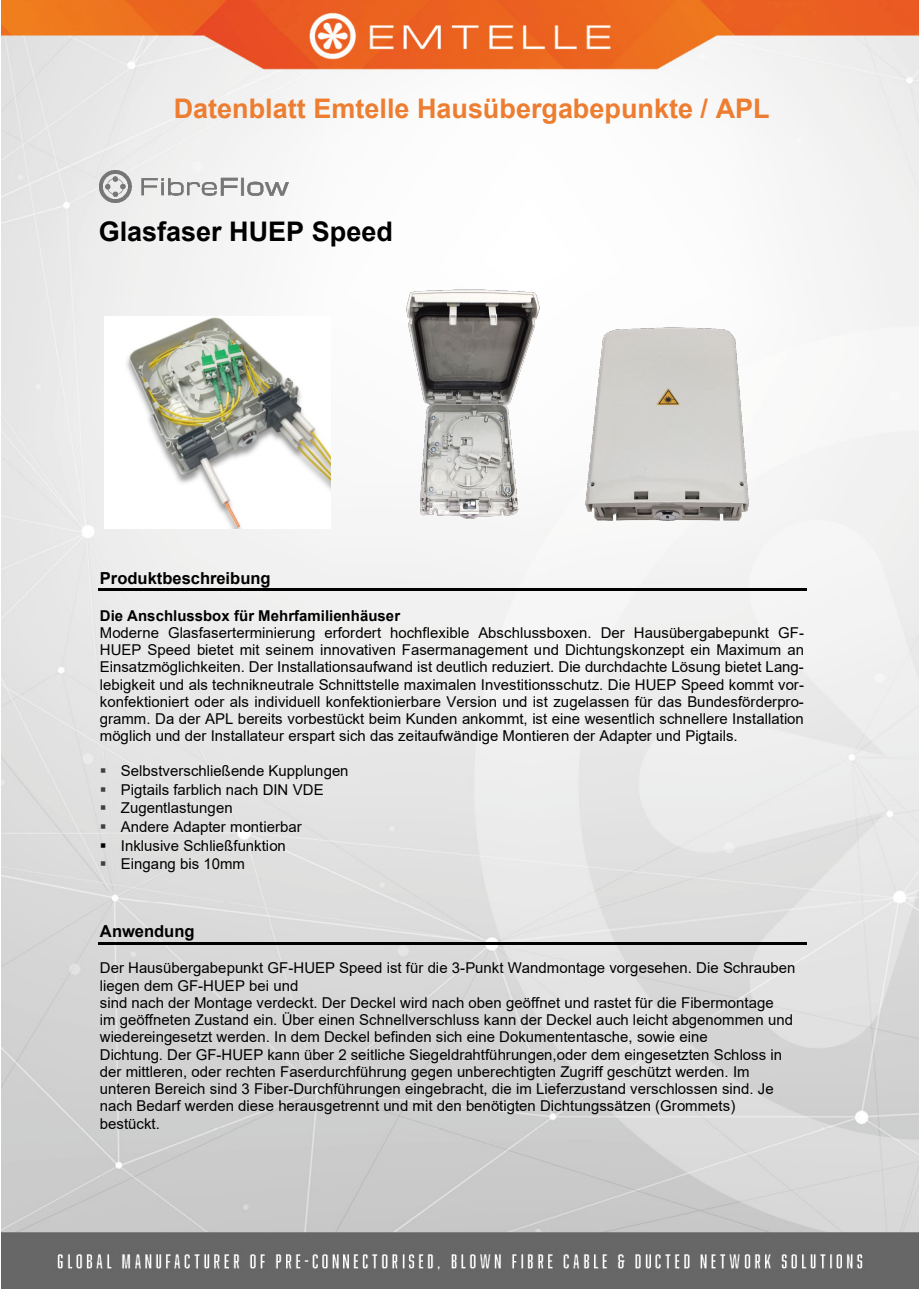
<style>
.page{position:relative;width:919px;height:1289px;background:#fff}
.page>*{position:absolute;margin:0;border:0;box-sizing:border-box;transform-origin:0 0}
.t1{font:700 27px "Arial";color:#ed7d31}
.t2{font:700 27px "Arial";color:#000}
.t3{font:700 16.5px "Arial";color:#000}
.t4{font:15px/17.2px "Arial";color:#000}
.t5{font:700 15px "Arial";letter-spacing:.005em;color:#000}
.s1{color:#404040}
</style>
<div class="page">
<img style="left:1px;top:0;width:917px;height:1288px">
<hr style="left:98px;top:588px;width:708px;height:3px;background:#000">
<hr style="left:98px;top:942px;width:708px;height:2px;background:#000">
<img style="left:100px;top:170px;width:188px;height:33px">
<img style="left:104px;top:316px;width:227px;height:213px">
<img style="left:390px;top:279px;width:161px;height:250px">
<img style="left:569px;top:316px;width:194px;height:213px">
<h1 class="t1" style="left:174px;top:89px;width:597px">Datenblatt Emtelle Hausübergabepunkte / APL</h1>
<p class="t2" style="left:99px;top:213px;width:296px">Glasfaser HUEP Speed</p>
<p class="t3" style="left:100px;top:566px;width:172px">Produktbeschreibung</p>
<p class="t5" style="left:100px;top:604px;width:302px">Die Anschlussbox für Mehrfamilienhäuser</p>
<p class="t4" style="left:100px;top:624px;width:705px;text-align:justify">Moderne Glasfaserterminierung erfordert hochflexible Abschlussboxen. Der Hausübergabepunkt GF-HUEP Speed bietet mit seinem innovativen Fasermanagement und Dichtungskonzept ein Maximum an Einsatzmöglichkeiten. Der Installationsaufwand ist deutlich reduziert. Die durchdachte Lösung bietet Lang&shy;lebigkeit und als technikneutrale Schnittstelle maximalen Investitionsschutz. Die HUEP Speed kommt vor&shy;konfektioniert oder als individuell konfektionierbare Version und ist zugelassen für das Bundesförderpro&shy;gramm. Da der APL bereits vorbestückt beim Kunden ankommt, ist eine wesentlich schnellere Installation möglich und der Installateur erspart sich das zeitaufwändige Montieren der Adapter und Pigtails.</p>
<p class="t4" style="left:100px;top:762px;width:250px"><span class="s1">▪</span> Selbstverschließende Kupplungen</p>
<p class="t4" style="left:100px;top:780px;width:225px"><span class="s1">▪</span> Pigtails farblich nach DIN VDE</p>
<p class="t4" style="left:100px;top:799px;width:134px"><span class="s1">▪</span> Zugentlastungen</p>
<p class="t4" style="left:100px;top:817px;width:203px"><span class="s1">▪</span> Andere Adapter montierbar</p>
<p class="t4" style="left:100px;top:836px;width:187px">▪ Inklusive Schließfunktion</p>
<p class="t4" style="left:100px;top:855px;width:147px"><span class="s1">▪</span> Eingang bis 10mm</p>
<p class="t3" style="left:100px;top:920px;width:96px">Anwendung</p>
<p class="t4" style="left:100px;top:959px;width:697px">Der Hausübergabepunkt GF-HUEP Speed ist für die 3-Punkt Wandmontage vorgesehen. Die Schrauben liegen dem GF-HUEP bei und</p>
<p class="t4" style="left:100px;top:993px;width:675px">sind nach der Montage verdeckt. Der Deckel wird nach oben geöffnet und rastet für die Fibermontage</p>
<p class="t4" style="left:100px;top:1011px;width:694px">im geöffneten Zustand ein. Über einen Schnellverschluss kann der Deckel auch leicht abgenommen und wiedereingesetzt werden. In dem Deckel befinden sich eine Dokumententasche, sowie eine</p>
<p class="t4" style="left:100px;top:1045px;width:683px">Dichtung. Der GF-HUEP kann über 2 seitliche Siegeldrahtführungen,oder dem eingesetzten Schloss in der mittleren, oder rechten Faserdurchführung gegen unberechtigten Zugriff geschützt werden. Im</p>
<p class="t4" style="left:100px;top:1080px;width:675px">unteren Bereich sind 3 Fiber-Durchführungen eingebracht, die im Lieferzustand verschlossen sind. Je nach Bedarf werden diese herausgetrennt und mit den benötigten Dichtungssätzen (Grommets)</p>
<p class="t4" style="left:100px;top:1114px;width:61px">bestückt.</p>
</div>
